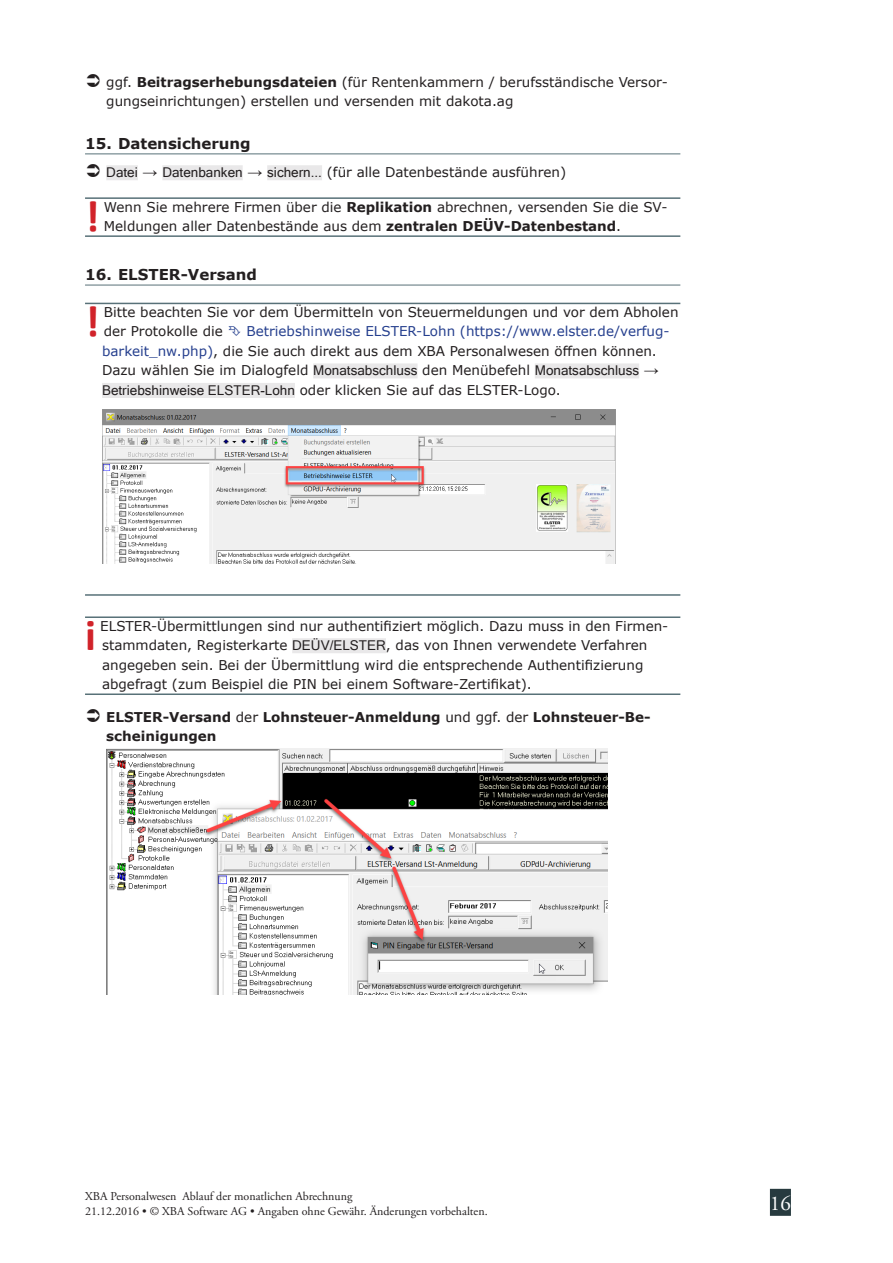
<style>
.page{position:relative;width:893px;height:1263px;background:#fff}
.page>*{position:absolute;margin:0;border:0;box-sizing:border-box;transform-origin:0 0}
.t1{font:700 44.25px "Calibri";color:#d1232a}
.t2{font:21px "Adobe Garamond Pro";color:#fff}
.t3{font:700 15px "Verdana";color:#231f20}
.t4{font:13.5px/19.5px "Verdana";color:#231f20}
.t5{font:700 13.5px/19.5px "Verdana";color:#231f20}
.t6{font:12px/14.4px "Adobe Garamond Pro";color:#231f20}
.s1{font-weight:700}
.s2{font-family:"Microsoft Sans Serif"}
.s3{font-family:"Microsoft Sans Serif";font-size:15px}
.s4{color:#253f8e}
.s5{font-weight:400}
</style>
<div class="page">
<div style="left:770px;top:1189px;width:21px;height:27px;background:#273a3f"></div>
<hr style="left:85px;top:153px;width:595px;height:1px;background:#587178">
<div style="left:106px;top:165px;width:32px;height:15px;background:#e9e8e9"></div>
<div style="left:162px;top:165px;width:81px;height:15px;background:#e9e8e9"></div>
<div style="left:267px;top:165px;width:55px;height:15px;background:#e9e8e9"></div>
<hr style="left:85px;top:197px;width:595px;height:2px;background:#587178">
<hr style="left:85px;top:235px;width:595px;height:2px;background:#587178">
<hr style="left:85px;top:285px;width:595px;height:1px;background:#587178">
<hr style="left:85px;top:303px;width:595px;height:1px;background:#587178">
<div style="left:313px;top:363px;width:105px;height:15px;background:#e9e8e9"></div>
<div style="left:535px;top:363px;width:104px;height:15px;background:#e9e8e9"></div>
<div style="left:102px;top:383px;width:193px;height:15px;background:#e9e8e9"></div>
<hr style="left:85px;top:594px;width:595px;height:2px;background:#587178">
<hr style="left:85px;top:616px;width:595px;height:2px;background:#587178">
<div style="left:292px;top:638px;width:94px;height:15px;background:#e9e8e9"></div>
<hr style="left:85px;top:693px;width:595px;height:2px;background:#587178">
<img style="left:102px;top:410px;width:514px;height:153px">
<img style="left:106px;top:748px;width:501px;height:246px">
<p class="t4" style="left:106px;top:72px;width:563px">ggf. <span class="s1">Beitragserhebungsdateien</span> (für Rentenkammern / berufsständische Versor&shy;gungseinrichtungen) erstellen und versenden mit dakota.ag</p>
<p class="t3" style="left:85px;top:133px;width:167px">15. Datensicherung</p>
<p class="t4" style="left:106px;top:162px;width:461px"><span class="s2">Datei</span> <span class="s3">→</span> <span class="s2">Datenbanken</span> <span class="s3">→</span> <span class="s2">sichern...</span> (für alle Datenbestände ausführen)</p>
<h1 class="t1" style="left:85px;top:185px;width:16px">!</h1>
<p class="t4" style="left:104px;top:197px;width:565px">Wenn Sie mehrere Firmen über die <span class="s1">Replikation</span> abrechnen, versenden Sie die SV-<br>Meldungen aller Datenbestände aus dem <span class="s1">zentralen DEÜV-Datenbestand</span>.</p>
<p class="t3" style="left:85px;top:264px;width:173px">16. ELSTER-Versand</p>
<h1 class="t1" style="left:85px;top:290px;width:16px">!</h1>
<p class="t4" style="left:104px;top:302px;width:576px">Bitte beachten Sie vor dem Übermitteln von Steuermeldungen und vor dem Abholen der Protokolle die</p>
<p class="t4" style="left:102px;top:322px;width:569px;text-indent:144px"><span class="s4">Betriebshinweise ELSTER-Lohn (https://www.elster.de/verfug&shy;barkeit_nw.php)</span>, die Sie auch direkt aus dem XBA Personalwesen öffnen können.<br>Dazu wählen Sie im Dialogfeld <span class="s2">Monatsabschluss</span> den Menübefehl <span class="s2">Monatsabschluss</span> <span class="s3">→ </span><span class="s2">Betriebshinweise ELSTER-Lohn</span> oder klicken Sie auf das ELSTER-Logo.</p>
<h1 class="t1" style="left:85px;top:604px;width:12px">i</h1>
<p class="t4" style="left:100px;top:616px;width:569px">ELSTER-Übermittlungen sind nur authentifiziert möglich. Dazu muss in den Firmen&shy;stammdaten, Registerkarte <span class="s2">DEÜV/ELSTER</span>, das von Ihnen verwendete Verfahren angegeben sein. Bei der Übermittlung wird die entsprechende Authentifizierung abgefragt (zum Beispiel die PIN bei einem Software-Zertifikat).</p>
<p class="t5" style="left:106px;top:706px;width:546px">ELSTER-Versand <span class="s5">der</span> Lohnsteuer-Anmeldung <span class="s5">und ggf. der</span> Lohnsteuer-Be&shy;scheinigungen</p>
<p class="t6" style="left:85px;top:1190px;width:404px">XBA Personalwesen Ablauf der monatlichen Abrechnung<br>21.12.2016 • © XBA Software AG • Angaben ohne Gewähr. Änderungen vorbehalten.</p>
<h2 class="t2" style="left:770px;top:1190px;width:22px">16</h2>
</div>
